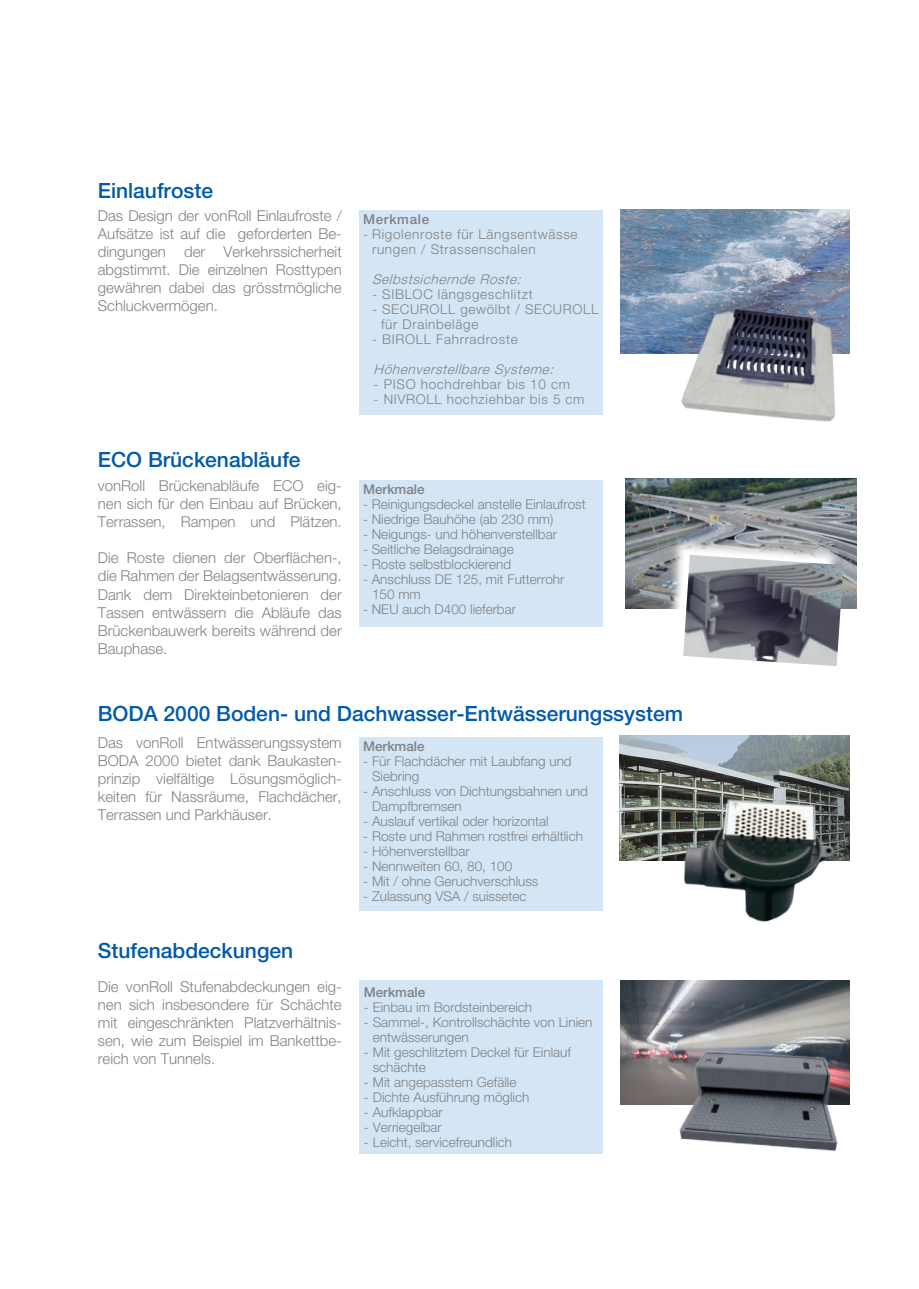
<style>
.page{position:relative;width:919px;height:1289px;background:#fff}
.page>*{position:absolute;margin:0;border:0;box-sizing:border-box;transform-origin:0 0}
.t1{font:500 21px "Helvetica Neue";color:#015aaa}
.t2{font:300 15px/18px "Helvetica Neue";color:#808285;text-align:justify}
.t3{font:300 13.5px/15px "Helvetica Neue";color:#808285}
.t4{font:300 13.5px/15px "Helvetica Neue";letter-spacing:.05em;color:#808285}
.t5{font:italic 300 13.5px "Helvetica Neue";color:#808285}
.t6{font:300 13.5px/15px "Helvetica Neue";letter-spacing:.045em;color:#808285}
.t7{font:500 13.5px "Helvetica Neue";color:#808285}
.t8{font:500 13.5px "Helvetica Neue";letter-spacing:.05em;color:#808285}
</style>
<div class="page">
<div style="left:359px;top:210px;width:243px;height:205px;background:#d4e5f5"></div>
<div style="left:359px;top:479px;width:243px;height:147px;background:#d4e5f5"></div>
<div style="left:359px;top:980px;width:243px;height:174px;background:#d4e5f5"></div>
<div style="left:359px;top:737px;width:243px;height:173px;background:#d4e5f5"></div>
<img style="left:620px;top:209px;width:229px;height:144px">
<img style="left:620px;top:980px;width:229px;height:124px">
<img style="left:619px;top:736px;width:230px;height:124px">
<img style="left:625px;top:478px;width:231px;height:130px">
<img style="left:675px;top:302px;width:169px;height:120px">
<img style="left:673px;top:1044px;width:168px;height:108px">
<img style="left:672px;top:793px;width:172px;height:129px">
<svg style="left:664px;top:537px;width:176px;height:72px;background:#b0b3b5"></svg>
<img style="left:683px;top:555px;width:160px;height:111px">
<h1 class="t1" style="left:98px;top:178px;width:117px">Einlaufroste</h1>
<p class="t2" style="left:98px;top:207px;width:245px">Das Design der vonRoll Einlaufroste / Aufsätze ist auf die geforderten Be&shy;dingungen der Verkehrssicherheit abgstimmt. Die einzelnen Rosttypen gewähren dabei das grösstmögliche Schluckvermögen.</p>
<h1 class="t1" style="left:98px;top:447px;width:204px">ECO Brückenabläufe</h1>
<p class="t2" style="left:98px;top:477px;width:245px">vonRoll Brückenabläufe ECO eig&shy;nen sich für den Einbau auf Brücken, Terrassen, Rampen und Plätzen.</p>
<p class="t2" style="left:98px;top:549px;width:245px">Die Roste dienen der Oberflächen-, die Rahmen der Belagsentwässerung.<br>Dank dem Direkteinbetonieren der Tassen entwässern die Abläufe das Brückenbauwerk bereits während der Bauphase.</p>
<p class="t8" style="left:363px;top:211px;width:68px">Merkmale</p>
<p class="t4" style="left:372px;top:227px;width:207px;text-indent:-9px">- Rigolenroste für Längsentwässe rungen / Strassenschalen</p>
<p class="t5" style="left:372px;top:271px;width:154px">Selbstsichernde Roste:</p>
<p class="t4" style="left:372px;top:287px;width:162px">- SIBLOC längsgeschlitzt</p>
<p class="t6" style="left:381px;top:302px;width:219px;text-indent:-9px">- SECUROLL gewölbt / SECUROLL für Drainbeläge</p>
<p class="t4" style="left:372px;top:332px;width:147px">- BIROLL Fahrradroste</p>
<p class="t5" style="left:373px;top:361px;width:185px">Höhenverstellbare Systeme:</p>
<p class="t4" style="left:373px;top:377px;width:198px">- PISO hochdrehbar bis 10 cm</p>
<p class="t4" style="left:373px;top:392px;width:212px">- NIVROLL hochziehbar bis 5 cm</p>
<p class="t7" style="left:363px;top:481px;width:63px">Merkmale</p>
<p class="t3" style="left:363px;top:497px;width:224px">- Reinigungsdeckel anstelle Einlaufrost</p>
<p class="t3" style="left:363px;top:512px;width:192px">- Niedrige Bauhöhe (ab 230 mm)</p>
<p class="t3" style="left:363px;top:526px;width:195px">- Neigungs- und höhenverstellbar</p>
<p class="t3" style="left:363px;top:541px;width:152px">- Seitliche Belagsdrainage</p>
<p class="t3" style="left:363px;top:556px;width:150px">- Roste selbstblockierend</p>
<p class="t3" style="left:372px;top:571px;width:194px;text-indent:-9px">- Anschluss DE 125, mit Futterrohr<br>150 mm</p>
<p class="t3" style="left:363px;top:601px;width:154px">- NEU auch D400 lieferbar</p>
<h1 class="t1" style="left:98px;top:700px;width:586px">BODA 2000 Boden- und Dachwasser-Entwässerungssystem</h1>
<p class="t2" style="left:98px;top:733px;width:245px">Das vonRoll Entwässerungssystem BODA 2000 bietet dank Baukasten&shy;prinzip vielfältige Lösungsmöglich&shy;keiten für Nassräume, Flachdächer, Terrassen und Parkhäuser.</p>
<h1 class="t1" style="left:98px;top:938px;width:197px">Stufenabdeckungen</h1>
<p class="t2" style="left:98px;top:977px;width:245px">Die vonRoll Stufenabdeckungen eig&shy;nen sich insbesondere für Schächte mit eingeschränkten Platzverhältnis&shy;sen, wie zum Beispiel im Bankettbe&shy;reich von Tunnels.</p>
<p class="t7" style="left:363px;top:738px;width:63px">Merkmale</p>
<p class="t3" style="left:372px;top:753px;width:201px;text-indent:-9px">- Für Flachdächer mit Laubfang und<br>Siebring</p>
<p class="t3" style="left:372px;top:783px;width:217px;text-indent:-9px">- Anschluss von Dichtungsbahnen und<br>Dampfbremsen</p>
<p class="t3" style="left:363px;top:813px;width:187px">- Auslauf vertikal oder horizontal</p>
<p class="t3" style="left:363px;top:828px;width:221px">- Roste und Rahmen rostfrei erhältlich</p>
<p class="t3" style="left:363px;top:843px;width:108px">- Höhenverstellbar</p>
<p class="t3" style="left:363px;top:858px;width:151px">- Nennweiten 60, 80, 100</p>
<p class="t3" style="left:363px;top:873px;width:177px">- Mit / ohne Geruchverschluss</p>
<p class="t3" style="left:363px;top:888px;width:165px">- Zulassung VSA / suissetec</p>
<p class="t7" style="left:364px;top:984px;width:63px">Merkmale</p>
<p class="t3" style="left:364px;top:999px;width:170px">- Einbau im Bordsteinbereich</p>
<p class="t3" style="left:373px;top:1014px;width:221px;text-indent:-9px">- Sammel-, Kontrollschächte von Linien entwässerungen</p>
<p class="t3" style="left:373px;top:1044px;width:200px;text-indent:-9px">- Mit geschlitztem Deckel für Einlauf schächte</p>
<p class="t3" style="left:364px;top:1074px;width:154px">- Mit angepasstem Gefälle</p>
<p class="t3" style="left:364px;top:1089px;width:167px">- Dichte Ausführung möglich</p>
<p class="t3" style="left:364px;top:1104px;width:81px">- Aufklappbar</p>
<p class="t3" style="left:364px;top:1119px;width:80px">- Verriegelbar</p>
<p class="t3" style="left:364px;top:1134px;width:150px">- Leicht, servicefreundlich</p>
</div>
